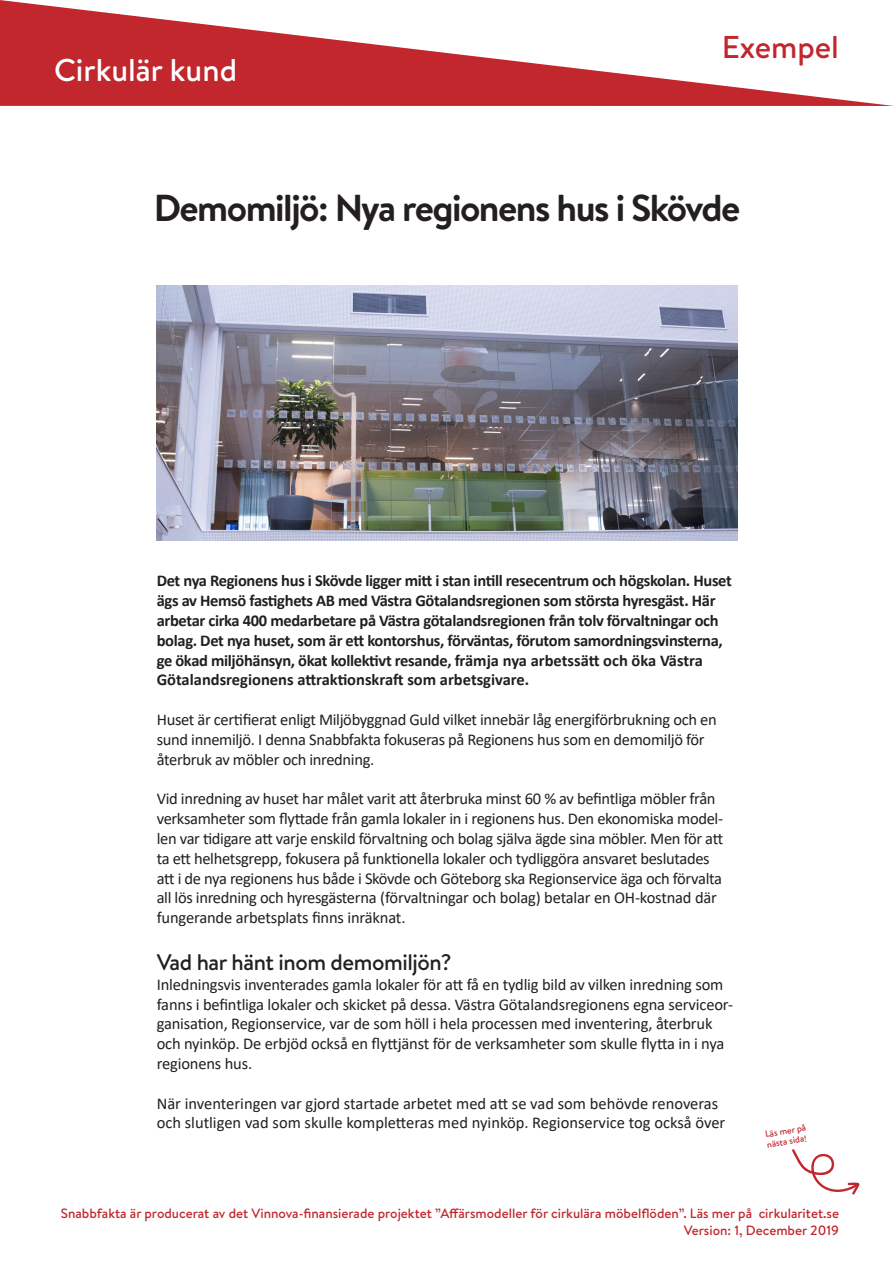
<style>
.page{position:relative;width:893px;height:1263px;background:#fff}
.page>*{position:absolute;margin:0;border:0;box-sizing:border-box;transform-origin:0 0}
.t1{font:700 37.5px "Brandon Text";letter-spacing:-.04em;color:#231f20}
.t2{font:500 31.5px "Brandon Text";color:#fff}
.t3{font:500 31.5px "Brandon Text";color:#c1272d}
.t4{font:500 22.5px "Brandon Text";letter-spacing:-.02em;color:#231f20}
.t5{font:16.5px/19.8px "Calibri";letter-spacing:-.02em;color:#231f20}
.t6{font:700 16.5px/19.8px "Calibri";letter-spacing:-.02em;color:#231f20}
.t7{font:16.5px/19.8px "Calibri";color:#231f20}
.t8{font:500 13.5px "Brandon Text";color:#c1272d}
.t9{font:500 9px/10.8px "Brandon Text";color:#c2262e}
</style>
<div class="page">
<svg style="left:792px;top:1149px;width:68px;height:46px"></svg>
<svg style="left:0;top:0;width:893px;height:106px"></svg>
<img style="left:157px;top:286px;width:580px;height:254px">
<p class="t2" style="left:54px;top:49px;width:185px">Cirkulär kund</p>
<p class="t3" style="left:722px;top:25px;width:119px">Exempel</p>
<p class="t1" style="left:154px;top:182px;width:588px">Demomiljö: Nya regionens hus i Skövde</p>
<p class="t6" style="left:157px;top:571px;width:577px">Det nya Regionens hus i Skövde ligger mitt i stan intill resecentrum och högskolan. Huset ägs av Hemsö fastighets AB med Västra Götalandsregionen som största hyresgäst. Här arbetar cirka 400 medarbetare på Västra götalandsregionen från tolv förvaltningar och bolag. Det nya huset, som är ett kontorshus, förväntas, förutom samordningsvinsterna, ge ökad miljöhänsyn, ökat kollektivt resande, främja nya arbetssätt och öka Västra Götalandsregionens attraktionskraft som arbetsgivare.</p>
<p class="t5" style="left:157px;top:709px;width:561px">Huset är certifierat enligt Miljöbyggnad Guld vilket innebär låg energiförbrukning och en sund innemiljö. I denna Snabbfakta fokuseras på Regionens hus som en demomiljö för återbruk av möbler och inredning.</p>
<p class="t5" style="left:157px;top:788px;width:568px">Vid inredning av huset har målet varit att återbruka minst 60 % av befintliga möbler från verksamheter som flyttade från gamla lokaler in i regionens hus. Den ekonomiska model&shy;len var tidigare att varje enskild förvaltning och bolag själva ägde sina möbler. Men för att ta ett helhetsgrepp, fokusera på funktionella lokaler och tydliggöra ansvaret beslutades att i de nya regionens hus både i Skövde och Göteborg ska Regionservice äga och förvalta all lös inredning och hyresgästerna (förvaltningar och bolag) betalar en OH-kostnad där fungerande arbetsplats finns inräknat.</p>
<p class="t4" style="left:157px;top:947px;width:296px">Vad har hänt inom demomiljön?</p>
<p class="t5" style="left:157px;top:974px;width:578px">Inledningsvis inventerades gamla lokaler för att få en tydlig bild av vilken inredning som fanns i befintliga lokaler och skicket på dessa. Västra Götalandsregionens egna serviceor&shy;ganisation, Regionservice, var de som höll i hela processen med inventering, återbruk och nyinköp. De erbjöd också en flyttjänst för de verksamheter som skulle flytta in i nya regionens hus.</p>
<p class="t7" style="left:157px;top:1093px;width:570px">När inventeringen var gjord startade arbetet med att se vad som behövde renoveras och slutligen vad som skulle kompletteras med nyinköp. Regionservice tog också över</p>
<p class="t9" style="left:764px;top:1129px;width:43px;rotate:-10deg">Läs mer på nästa sida!</p>
<p class="t8" style="left:61px;top:1204px;width:779px">Snabbfakta är producerat av det Vinnova-finansierade projektet ”Affärsmodeller för cirkulära möbelflöden”. Läs mer på cirkularitet.se</p>
<p class="t8" style="left:684px;top:1221px;width:157px">Version: 1, December 2019</p>
</div>
